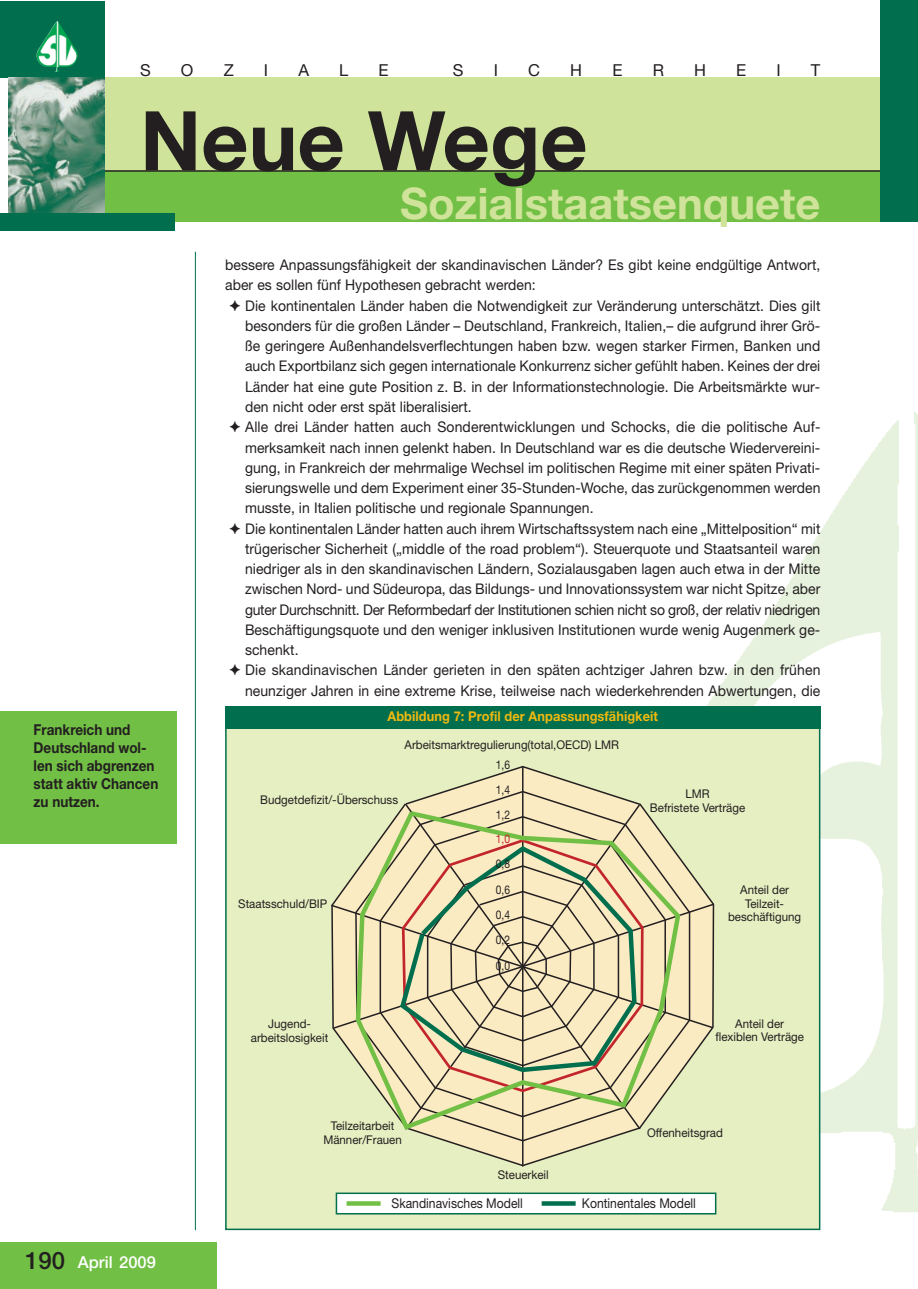
<style>
.page{position:relative;width:918px;height:1289px;background:#fff}
.page>*{position:absolute;margin:0;border:0;box-sizing:border-box;transform-origin:0 0}
.t1{font:700 82.5px "Helvetica Neue";color:#231f20}
.t2{font:700 43.5px "Helvetica Neue";color:#d0e39a}
.t3{font:16.5px "Helvetica Neue";color:#231f20}
.t4{font:500 16.5px "Helvetica Neue";color:#fff}
.t5{font:700 15px/18px "Helvetica Neue";color:#231f20;scale:.9 1}
.t6{font:14.7px "Helvetica Neue";letter-spacing:.005em;color:#231f20;scale:.95 1}
.t7{font:14.7px "Helvetica Neue";letter-spacing:-.015em;color:#231f20;scale:.95 1}
.t8{font:13.5px "Helvetica Neue";color:#231f20;scale:.9 1}
.t9{font:700 13.5px "Helvetica Neue";letter-spacing:.005em;color:#f2b90f;scale:.95 1}
.t10{font:12px/13.5px "Helvetica Neue";color:#231f20;text-align:center;scale:.96 1}
.t11{font:12px/25.5px "Helvetica Neue";color:#231f20;text-align:justify;scale:.85 1}
.t12{font:12px "Helvetica Neue";color:#c2262c;scale:.85 1}
.s1{font-size:24px;color:#231f20}
.s2{font-family:"Monotype Sorts"}
</style>
<div class="page">
<img style="left:706px;top:412px;width:212px;height:803px">
<div style="left:98px;top:171px;width:807px;height:51px;background:#71bf44"></div>
<div style="left:98px;top:77px;width:807px;height:94px;background:#d0e39a"></div>
<div style="left:0;top:1242px;width:217px;height:46px;background:#71bf44"></div>
<hr style="left:195px;top:252px;width:1px;height:978px;background:#016f4e">
<hr style="left:98px;top:170px;width:820px;height:2px;background:#231f20">
<div style="left:880px;top:1px;width:30px;height:221px;background:#016f4e"></div>
<div style="left:901px;top:1px;width:17px;height:221px;background:#016f4e"></div>
<svg style="left:0;top:1px;width:105px;height:76px;background:#177e5d"></svg>
<svg style="left:58px;top:21px;width:7px;height:12px"></svg>
<img style="left:8px;top:77px;width:97px;height:136px">
<div style="left:0;top:213px;width:175px;height:17px;background:#016f4e"></div>
<div style="left:0;top:711px;width:176px;height:132px;background:#71bf44"></div>
<div style="left:226px;top:725px;width:594px;height:504px;background:#e6efc1"></div>
<div style="left:225px;top:706px;width:595px;height:22px;background:#016f4e"></div>
<div style="left:336px;top:1193px;width:380px;height:20px;background:#fff"></div>
<div style="left:336px;top:1192px;width:380px;height:22px;border:2px solid #016f4e"></div>
<svg style="left:347px;top:1201px;width:34px;height:4px"></svg>
<svg style="left:542px;top:1201px;width:34px;height:4px"></svg>
<svg style="left:331px;top:765px;width:384px;height:402px"></svg>
<svg style="left:354px;top:807px;width:329px;height:325px;background:#dcd4ab"></svg>
<p class="t3" style="left:140px;top:65px;width:12px">S</p>
<p class="t3" style="left:181px;top:65px;width:14px">O</p>
<p class="t3" style="left:224px;top:65px;width:12px">Z</p>
<p class="t3" style="left:264px;top:65px;width:6px">I</p>
<p class="t3" style="left:298px;top:65px;width:12px">A</p>
<p class="t3" style="left:339px;top:65px;width:11px">L</p>
<p class="t3" style="left:379px;top:65px;width:12px">E</p>
<p class="t3" style="left:453px;top:65px;width:12px">S</p>
<p class="t3" style="left:494px;top:65px;width:6px">I</p>
<p class="t3" style="left:528px;top:65px;width:13px">C</p>
<p class="t3" style="left:570px;top:65px;width:13px">H</p>
<p class="t3" style="left:612px;top:65px;width:12px">E</p>
<p class="t3" style="left:653px;top:65px;width:13px">R</p>
<p class="t3" style="left:694px;top:65px;width:13px">H</p>
<p class="t3" style="left:736px;top:65px;width:12px">E</p>
<p class="t3" style="left:776px;top:65px;width:6px">I</p>
<p class="t3" style="left:811px;top:65px;width:11px">T</p>
<h1 class="t1" style="left:140px;top:111px;width:449px">Neue Wege</h1>
<h2 class="t2" style="left:400px;top:188px;width:422px">Sozialstaatsenquete</h2>
<p class="t5" style="left:34px;top:721px;width:140px">Frankreich und<br>Deutschland wol&shy;len sich abgrenzen statt aktiv Chancen zu nutzen.</p>
<p class="t4" style="left:25px;top:1256px;width:132px"><span class="s1">190</span> April 2009</p>
<p class="t6" style="left:225px;top:260px;width:628px">bessere Anpassungsfähigkeit der skandinavischen Länder? Es gibt keine endgültige Antwort,</p>
<p class="t6" style="left:225px;top:280px;width:329px">aber es sollen fünf Hypothesen gebracht werden:</p>
<p class="t6" style="left:229px;top:300px;width:624px"><span class="s2">✦</span> Die kontinentalen Länder haben die Notwendigkeit zur Veränderung unterschätzt. Dies gilt</p>
<p class="t6" style="left:245px;top:320px;width:607px">besonders für die großen Länder – Deutschland, Frankreich, Italien,– die aufgrund ihrer Grö-</p>
<p class="t6" style="left:245px;top:341px;width:607px">ße geringere Außenhandelsverflechtungen haben bzw. wegen starker Firmen, Banken und</p>
<p class="t6" style="left:245px;top:361px;width:607px">auch Exportbilanz sich gegen internationale Konkurrenz sicher gefühlt haben. Keines der drei</p>
<p class="t6" style="left:245px;top:381px;width:607px">Länder hat eine gute Position z. B. in der Informationstechnologie. Die Arbeitsmärkte wur-</p>
<p class="t6" style="left:245px;top:401px;width:240px">den nicht oder erst spät liberalisiert.</p>
<p class="t6" style="left:229px;top:422px;width:624px"><span class="s2">✦</span> Alle drei Länder hatten auch Sonderentwicklungen und Schocks, die die politische Auf-</p>
<p class="t6" style="left:245px;top:442px;width:607px">merksamkeit nach innen gelenkt haben. In Deutschland war es die deutsche Wiedervereini-</p>
<p class="t6" style="left:245px;top:462px;width:607px">gung, in Frankreich der mehrmalige Wechsel im politischen Regime mit einer späten Privati-</p>
<p class="t6" style="left:245px;top:482px;width:607px">sierungswelle und dem Experiment einer 35-Stunden-Woche, das zurückgenommen werden</p>
<p class="t6" style="left:245px;top:503px;width:368px">musste, in Italien politische und regionale Spannungen.</p>
<p class="t6" style="left:229px;top:523px;width:624px"><span class="s2">✦</span> Die kontinentalen Länder hatten auch ihrem Wirtschaftssystem nach eine „Mittelposition“ mit</p>
<p class="t6" style="left:245px;top:543px;width:607px">trügerischer Sicherheit („middle of the road problem“). Steuerquote und Staatsanteil waren</p>
<p class="t6" style="left:245px;top:563px;width:607px">niedriger als in den skandinavischen Ländern, Sozialausgaben lagen auch etwa in der Mitte</p>
<p class="t6" style="left:245px;top:584px;width:607px">zwischen Nord- und Südeuropa, das Bildungs- und Innovationssystem war nicht Spitze, aber</p>
<p class="t7" style="left:245px;top:604px;width:607px">guter Durchschnitt. Der Reformbedarf der Institutionen schien nicht so groß, der relativ niedrigen</p>
<p class="t6" style="left:245px;top:624px;width:607px">Beschäftigungsquote und den weniger inklusiven Institutionen wurde wenig Augenmerk ge-</p>
<p class="t6" style="left:245px;top:644px;width:58px">schenkt.</p>
<p class="t6" style="left:229px;top:665px;width:624px"><span class="s2">✦</span> Die skandinavischen Länder gerieten in den späten achtziger Jahren bzw. in den frühen</p>
<p class="t6" style="left:245px;top:685px;width:607px">neunziger Jahren in eine extreme Krise, teilweise nach wiederkehrenden Abwertungen, die</p>
<p class="t9" style="left:388px;top:711px;width:286px">Abbildung 7: Profil der Anpassungsfähigkeit</p>
<p class="t11" style="left:496px;top:754px;width:18px;line-height:24.6px">1,6<br>1,4<br>1,2</p>
<p class="t12" style="left:496px;top:834px;width:18px">1,0</p>
<p class="t11" style="left:496px;top:852px;width:18px">0,8<br>0,6<br>0,4<br>0,2<br>0,0</p>
<p class="t10" style="left:405px;top:739px;width:225px">Arbeitsmarktregulierung(total,OECD) LMR</p>
<p class="t10" style="left:650px;top:788px;width:101px">LMR<br>Befristete Verträge</p>
<p class="t10" style="left:260px;top:794px;width:145px">Budgetdefizit/-Überschuss</p>
<p class="t10" style="left:728px;top:884px;width:78px">Anteil der<br>Teilzeit&shy;beschäftigung</p>
<p class="t10" style="left:238px;top:898px;width:94px">Staatsschuld/BIP</p>
<p class="t10" style="left:251px;top:1018px;width:82px">Jugend&shy;arbeitslosigkeit</p>
<p class="t10" style="left:323px;top:1120px;width:83px">Teilzeitarbeit<br>Männer/Frauen</p>
<p class="t10" style="left:498px;top:1168px;width:55px">Steuerkeil</p>
<p class="t10" style="left:715px;top:1018px;width:94px">Anteil der flexiblen Verträge</p>
<p class="t10" style="left:647px;top:1127px;width:81px">Offenheitsgrad</p>
<p class="t8" style="left:392px;top:1198px;width:148px">Skandinavisches Modell</p>
<p class="t8" style="left:582px;top:1198px;width:128px">Kontinentales Modell</p>
</div>
